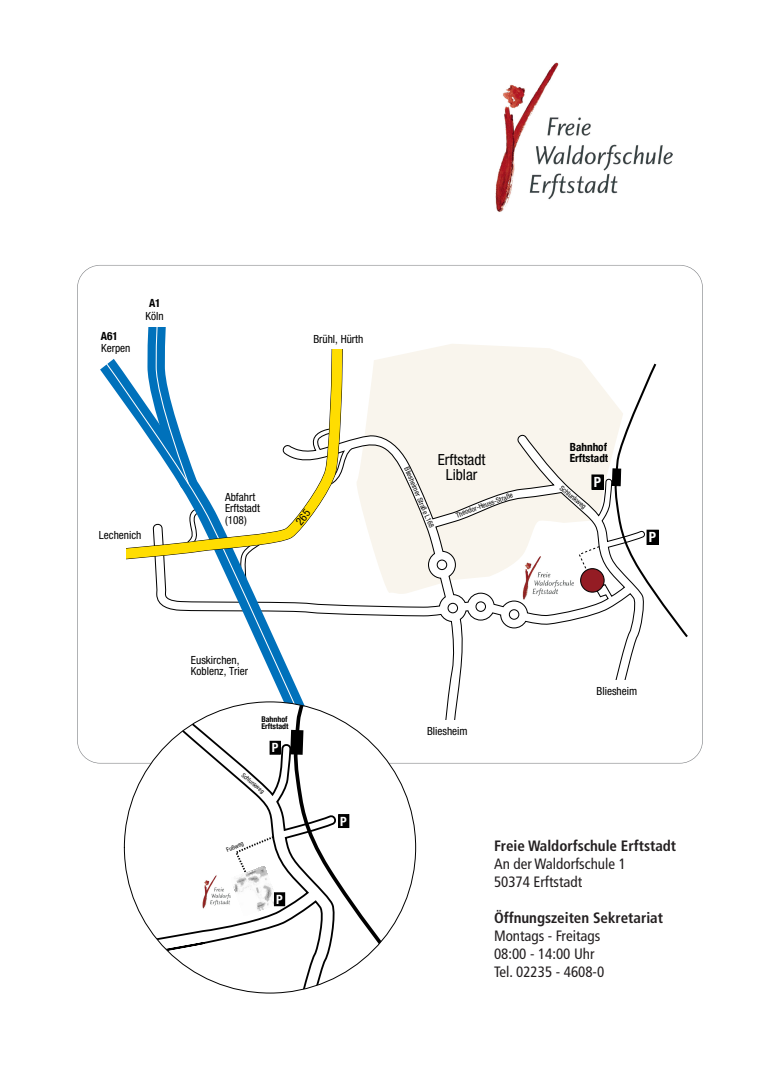
<style>
.page{position:relative;width:780px;height:1088px;background:#fff}
.page>*{position:absolute;margin:0;border:0;box-sizing:border-box;transform-origin:0 0}
.t1{font:condensed 15.38px/15.4px "Helvetica Neue";color:#000;text-align:center}
.t2{font:condensed 15px/18px "Frutiger";color:#231f20}
.t3{font:700 condensed 15px "Frutiger";color:#231f20}
.t4{font:700 condensed 14px "Helvetica Neue";color:#fff}
.t5{font:700 condensed 12.75px "Helvetica Neue";color:#fff}
.t6{font:condensed 11.25px/11.2px "Helvetica Neue";color:#000}
.t7{font:700 condensed 11.25px/11.2px "Helvetica Neue";color:#000}
.t8{font:700 condensed 7.88px/7.9px "Helvetica Neue";color:#000}
.t9{font:condensed 7.12px "Helvetica Neue";color:#000}
.t10{font:condensed 6.12px "Helvetica Neue";color:#000}
</style>
<div class="page">
<img style="left:495px;top:63px;width:177px;height:149px">
<svg style="left:366px;top:344px;width:245px;height:84px;background:#f9f6ef"></svg>
<svg style="left:310px;top:428px;width:327px;height:292px"></svg>
<svg style="left:104px;top:374px;width:194px;height:338px"></svg>
<svg style="left:147px;top:327px;width:19px;height:13px"></svg>
<svg style="left:112px;top:340px;width:230px;height:220px"></svg>
<div style="left:509px;top:610px;width:10px;height:9px;background:#fff;border-radius:50%"></div>
<div style="left:509px;top:609px;width:10px;height:11px;border:1px solid #000;border-radius:50%"></div>
<div style="left:476px;top:602px;width:9px;height:9px;background:#fff;border-radius:50%"></div>
<div style="left:475px;top:601px;width:11px;height:11px;border:1px solid #000;border-radius:50%"></div>
<div style="left:448px;top:603px;width:9px;height:10px;background:#fff;border-radius:50%"></div>
<div style="left:447px;top:603px;width:11px;height:10px;border:1px solid #000;border-radius:50%"></div>
<div style="left:437px;top:560px;width:9px;height:9px;background:#fff;border-radius:50%"></div>
<div style="left:436px;top:559px;width:11px;height:11px;border:1px solid #000;border-radius:50%"></div>
<svg style="left:611px;top:363px;width:77px;height:276px"></svg>
<div style="left:592px;top:475px;width:11px;height:14px;background:#000"></div>
<div style="left:591px;top:475px;width:12px;height:14px;border:1px solid #000"></div>
<div style="left:647px;top:530px;width:11px;height:14px;background:#000"></div>
<div style="left:646px;top:530px;width:12px;height:15px;border:1px solid #000"></div>
<div style="left:580px;top:569px;width:24px;height:23px;background:#941c24;border-radius:50%"></div>
<div style="left:580px;top:568px;width:24px;height:25px;border:1px solid #000;border-radius:50%"></div>
<img style="left:522px;top:556px;width:51px;height:43px">
<svg style="left:578px;top:546px;width:22px;height:25px"></svg>
<div style="left:603px;top:680px;width:32px;height:13px;background:#fff"></div>
<svg style="left:100px;top:345px;width:19px;height:29px"></svg>
<div style="left:112px;top:538px;width:14px;height:33px;background:#fff"></div>
<div style="left:319px;top:336px;width:32px;height:13px;background:#fff"></div>
<div style="left:124px;top:702px;width:291px;height:291px;background:#fff;border-radius:50%"></div>
<svg style="left:124px;top:717px;width:214px;height:276px"></svg>
<svg style="left:289px;top:702px;width:108px;height:262px"></svg>
<div style="left:338px;top:814px;width:11px;height:13px;background:#000"></div>
<div style="left:338px;top:814px;width:11px;height:14px;border:1px solid #000"></div>
<img style="left:179px;top:869px;width:51px;height:43px">
<svg style="left:234px;top:835px;width:41px;height:31px"></svg>
<img style="left:231px;top:866px;width:47px;height:49px">
<div style="left:270px;top:741px;width:10px;height:13px;background:#000"></div>
<div style="left:274px;top:893px;width:11px;height:13px;background:#000"></div>
<div style="left:274px;top:892px;width:11px;height:14px;border:1px solid #000"></div>
<svg style="left:295px;top:508px;width:16px;height:17px"></svg>
<p class="t7" style="left:149px;top:297px;width:13px">A1</p>
<p class="t7" style="left:101px;top:330px;width:19px">A61</p>
<p class="t6" style="left:101px;top:344px;width:31px">Kerpen</p>
<p class="t6" style="left:145px;top:311px;width:20px">Köln</p>
<p class="t6" style="left:99px;top:531px;width:44px">Lechenich</p>
<p class="t6" style="left:225px;top:492px;width:36px">Abfahrt<br>Erftstadt (108)</p>
<p class="t6" style="left:313px;top:334px;width:51px">Brühl, Hürth</p>
<h1 class="t1" style="left:438px;top:453px;width:49px">Erftstadt<br>Liblar</h1>
<p class="t9" style="left:409px;top:466px;width:67px;rotate:67deg">Bliesheimer Straße L168</p>
<p class="t9" style="left:455px;top:513px;width:62px;rotate:-20deg">Theodor-Heuss-Straße</p>
<p class="t7" style="left:569px;top:441px;width:40px">Bahnhof<br>Erftstadt</p>
<p class="t9" style="left:562px;top:485px;width:34px;rotate:40deg">Schlunkweg</p>
<p class="t4" style="left:593px;top:474px;width:9px">P</p>
<p class="t4" style="left:648px;top:529px;width:9px">P</p>
<p class="t6" style="left:191px;top:655px;width:59px">Euskirchen,<br>Koblenz, Trier</p>
<p class="t8" style="left:261px;top:715px;width:29px">Bahnhof<br>Erftstadt</p>
<p class="t5" style="left:272px;top:740px;width:8px">P</p>
<p class="t10" style="left:244px;top:772px;width:29px;rotate:40deg">Schlunkweg</p>
<p class="t10" style="left:226px;top:848px;width:19px;rotate:-23deg">Fußweg</p>
<p class="t5" style="left:276px;top:891px;width:8px">P</p>
<p class="t5" style="left:340px;top:813px;width:8px">P</p>
<p class="t6" style="left:427px;top:726px;width:42px">Bliesheim</p>
<p class="t6" style="left:596px;top:686px;width:42px">Bliesheim</p>
<h2 class="t3" style="left:494px;top:840px;width:184px">Freie Waldorfschule Erftstadt</h2>
<h2 class="t2" style="left:494px;top:856px;width:133px">An der Waldorfschule 1<br>50374 Erftstadt</h2>
<h2 class="t3" style="left:494px;top:912px;width:170px">Öffnungszeiten Sekretariat</h2>
<h2 class="t2" style="left:494px;top:928px;width:112px">Montags - Freitags<br>08:00 - 14:00 Uhr<br>Tel. 02235 - 4608-0</h2>
</div>
